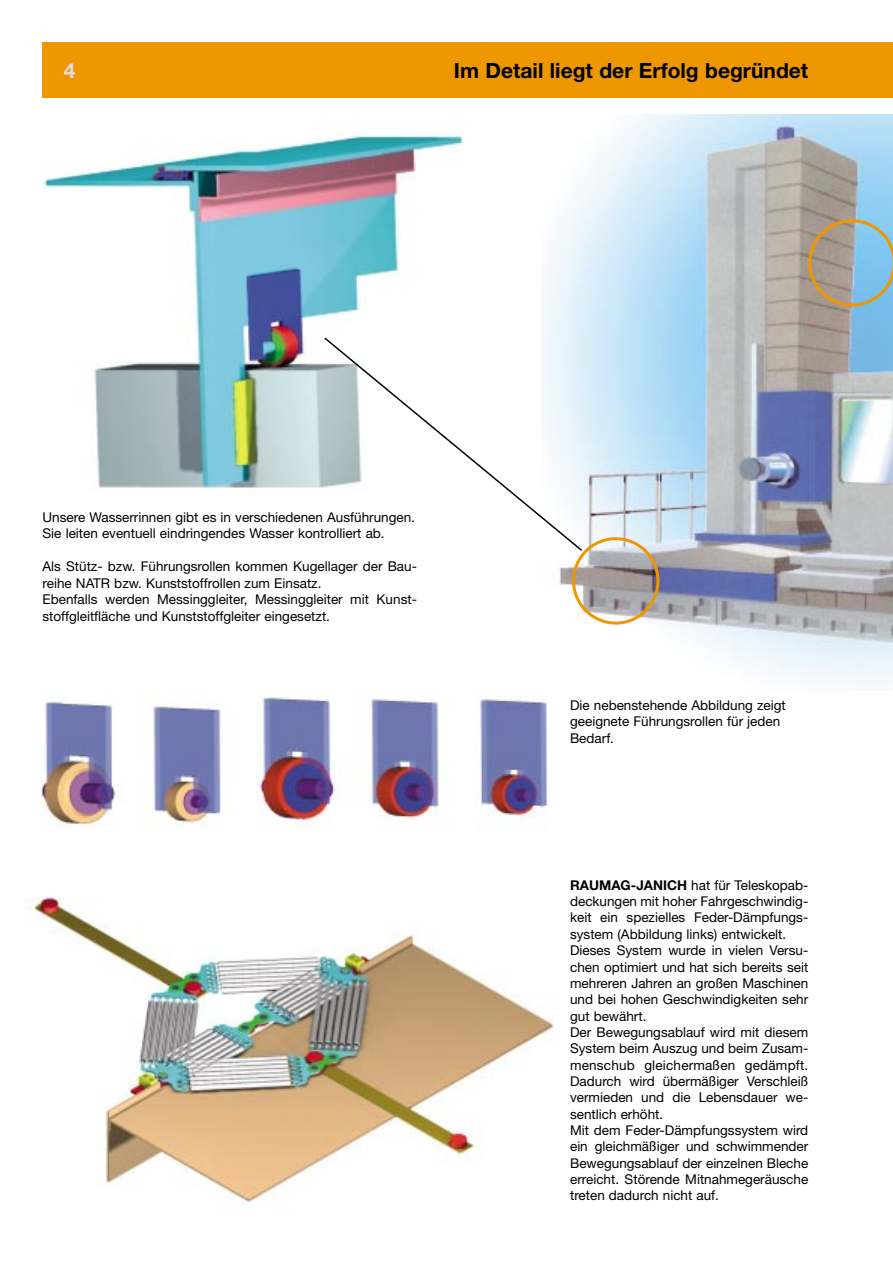
<style>
.page{position:relative;width:893px;height:1263px;background:#fff}
.page>*{position:absolute;margin:0;border:0;box-sizing:border-box;transform-origin:0 0}
.t1{font:700 21px "Helvetica Neue";color:#000}
.t2{font:700 21px "Helvetica Neue";color:#dfdfdf}
.t3{font:13.5px/16.4px "Helvetica Neue";color:#000}
.s1{font-weight:700}
</style>
<div class="page">
<div style="left:43px;top:43px;width:849px;height:55px;background:#ee9700"></div>
<img style="left:32px;top:897px;width:522px;height:306px">
<img style="left:542px;top:115px;width:350px;height:568px">
<img style="left:43px;top:135px;width:421px;height:354px">
<img style="left:41px;top:697px;width:507px;height:129px">
<svg style="left:323px;top:336px;width:260px;height:216px"></svg>
<svg style="left:572px;top:537px;width:87px;height:88px"></svg>
<svg style="left:808px;top:219px;width:84px;height:88px;background:#9baaa7"></svg>
<h1 class="t2" style="left:64px;top:63px;width:13px">4</h1>
<h1 class="t1" style="left:454px;top:63px;width:356px">Im Detail liegt der Erfolg begründet</h1>
<p class="t3" style="left:43px;top:510px;width:374px">Unsere Wasserrinnen gibt es in verschiedenen Ausführungen.<br>Sie leiten eventuell eindringendes Wasser kontrolliert ab.</p>
<p class="t3" style="left:43px;top:559px;width:376px">Als Stütz- bzw. Führungsrollen kommen Kugellager der Bau&shy;reihe NATR bzw. Kunststoffrollen zum Einsatz.<br>Ebenfalls werden Messinggleiter, Messinggleiter mit Kunst&shy;stoffgleitfläche und Kunststoffgleiter eingesetzt.</p>
<p class="t3" style="left:570px;top:698px;width:217px">Die nebenstehende Abbildung zeigt geeignete Führungsrollen für jeden<br>Bedarf.</p>
<p class="t3" style="left:570px;top:878px;width:240px"><span class="s1">RAUMAG-JANICH</span> hat für Teleskopab&shy;deckungen mit hoher Fahrgeschwindig&shy;keit ein spezielles Feder-Dämpfungs&shy;system (Abbildung links) entwickelt.<br>Dieses System wurde in vielen Versu&shy;chen optimiert und hat sich bereits seit mehreren Jahren an großen Maschinen und bei hohen Geschwindigkeiten sehr gut bewährt.<br>Der Bewegungsablauf wird mit diesem System beim Auszug und beim Zusam&shy;menschub gleichermaßen gedämpft.<br>Dadurch wird übermäßiger Verschleiß vermieden und die Lebensdauer we&shy;sentlich erhöht.<br>Mit dem Feder-Dämpfungssystem wird ein gleichmäßiger und schwimmender Bewegungsablauf der einzelnen Bleche erreicht. Störende Mitnahmegeräusche treten dadurch nicht auf.</p>
</div>
